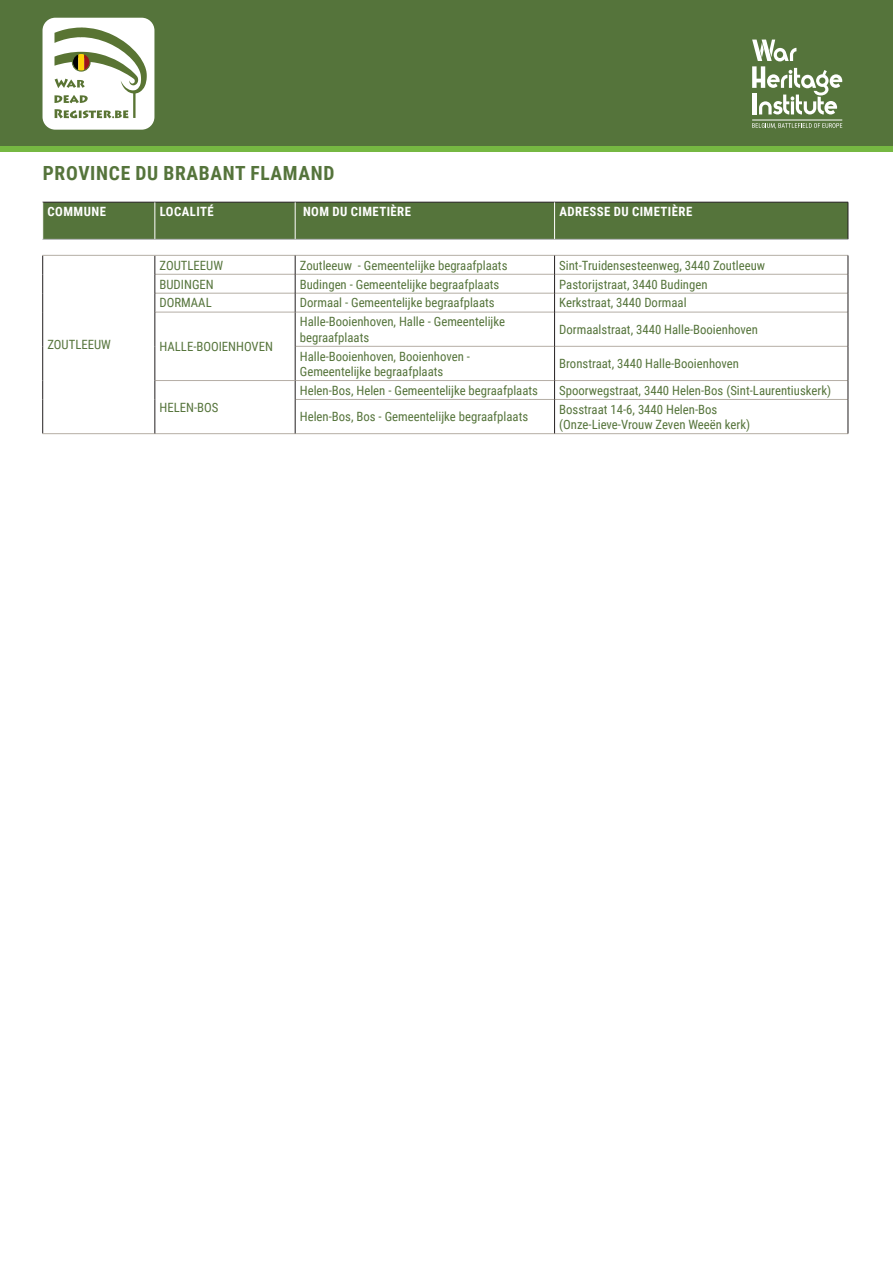
<style>
.page{position:relative;width:893px;height:1263px;background:#fff}
.page>*{position:absolute;margin:0;border:0;box-sizing:border-box;transform-origin:0 0}
.t1{font:700 19.5px "Roboto Condensed";letter-spacing:.035em;color:#55743b}
.Alineastijl_1{font:12.75px/15.3px "Roboto Condensed";color:#55743b}
.t2{font:700 12.75px "Roboto Condensed";letter-spacing:.035em;color:#fff}
</style>
<div class="page">
<div style="left:43px;top:203px;width:805px;height:36px;background:#55743b"></div>
<hr style="left:43px;top:202px;width:112px;height:1px;background:#231f20">
<hr style="left:155px;top:202px;width:140px;height:1px;background:#231f20">
<hr style="left:295px;top:202px;width:260px;height:1px;background:#231f20">
<hr style="left:555px;top:202px;width:293px;height:1px;background:#231f20">
<hr style="left:848px;top:202px;width:1px;height:37px;background:#231f20">
<hr style="left:155px;top:202px;width:1px;height:37px;background:#fff">
<hr style="left:295px;top:202px;width:1px;height:37px;background:#fff">
<hr style="left:554px;top:202px;width:1px;height:37px;background:#fff">
<hr style="left:43px;top:239px;width:112px;height:1px;background:#b6b7bb">
<hr style="left:155px;top:239px;width:140px;height:1px;background:#b6b7bb">
<hr style="left:295px;top:239px;width:260px;height:1px;background:#b6b7bb">
<hr style="left:555px;top:239px;width:293px;height:1px;background:#b6b7bb">
<svg style="left:43px;top:256px;width:805px;height:177px"></svg>
<hr style="left:155px;top:274px;width:140px;height:1px;background:#b5aea5">
<hr style="left:295px;top:274px;width:259px;height:1px;background:#b5aea5">
<hr style="left:555px;top:274px;width:293px;height:1px;background:#b5aea5">
<hr style="left:155px;top:293px;width:140px;height:1px;background:#b5aea5">
<hr style="left:295px;top:293px;width:259px;height:1px;background:#b5aea5">
<hr style="left:555px;top:293px;width:293px;height:1px;background:#b5aea5">
<hr style="left:295px;top:312px;width:259px;height:1px;background:#b5aea5">
<hr style="left:555px;top:312px;width:293px;height:1px;background:#b5aea5">
<hr style="left:295px;top:346px;width:259px;height:1px;background:#b5aea5">
<hr style="left:555px;top:346px;width:293px;height:1px;background:#b5aea5">
<hr style="left:295px;top:380px;width:259px;height:1px;background:#b5aea5">
<hr style="left:555px;top:380px;width:293px;height:1px;background:#b5aea5">
<hr style="left:295px;top:399px;width:259px;height:1px;background:#b5aea5">
<hr style="left:555px;top:399px;width:293px;height:1px;background:#b5aea5">
<hr style="left:295px;top:433px;width:260px;height:1px;background:#b5aea5">
<hr style="left:555px;top:433px;width:293px;height:1px;background:#b5aea5">
<svg style="left:42px;top:255px;width:1px;height:57px"></svg>
<svg style="left:155px;top:256px;width:1px;height:56px"></svg>
<hr style="left:42px;top:312px;width:1px;height:34px;background:#231f20">
<hr style="left:42px;top:346px;width:1px;height:34px;background:#231f20">
<svg style="left:42px;top:380px;width:1px;height:19px"></svg>
<hr style="left:42px;top:399px;width:1px;height:34px;background:#231f20">
<hr style="left:43px;top:433px;width:112px;height:1px;background:#b5aea5">
<hr style="left:155px;top:312px;width:140px;height:1px;background:#b5aea5">
<hr style="left:155px;top:312px;width:1px;height:34px;background:#231f20">
<hr style="left:295px;top:312px;width:1px;height:34px;background:#231f20">
<hr style="left:155px;top:346px;width:1px;height:34px;background:#231f20">
<hr style="left:295px;top:346px;width:1px;height:34px;background:#231f20">
<hr style="left:155px;top:380px;width:140px;height:1px;background:#b5aea5">
<hr style="left:155px;top:433px;width:140px;height:1px;background:#b5aea5">
<svg style="left:155px;top:380px;width:1px;height:19px"></svg>
<svg style="left:295px;top:381px;width:1px;height:18px"></svg>
<hr style="left:155px;top:399px;width:1px;height:34px;background:#231f20">
<hr style="left:295px;top:399px;width:1px;height:34px;background:#231f20">
<hr style="left:43px;top:255px;width:112px;height:1px;background:#b5aea5">
<hr style="left:155px;top:255px;width:140px;height:1px;background:#b5aea5">
<hr style="left:295px;top:255px;width:260px;height:1px;background:#b5aea5">
<hr style="left:555px;top:255px;width:293px;height:1px;background:#b5aea5">
<svg style="left:295px;top:255px;width:1px;height:57px"></svg>
<svg style="left:554px;top:255px;width:1px;height:57px"></svg>
<hr style="left:554px;top:312px;width:1px;height:34px;background:#231f20">
<hr style="left:554px;top:346px;width:1px;height:34px;background:#231f20">
<svg style="left:554px;top:380px;width:1px;height:19px"></svg>
<hr style="left:554px;top:399px;width:1px;height:34px;background:#231f20">
<svg style="left:848px;top:255px;width:1px;height:57px"></svg>
<hr style="left:848px;top:312px;width:1px;height:34px;background:#231f20">
<hr style="left:848px;top:346px;width:1px;height:34px;background:#231f20">
<svg style="left:848px;top:380px;width:1px;height:19px"></svg>
<hr style="left:848px;top:399px;width:1px;height:34px;background:#231f20">
<div style="left:0;top:0;width:893px;height:152px;background:linear-gradient(to right,#76b842,#76b842)"></div>
<div style="left:0;top:0;width:893px;height:145px;background:#55743b"></div>
<svg style="left:752px;top:123px;width:90px;height:6px"></svg>
<hr style="left:752px;top:120px;width:90px;height:1px;background:#fff">
<svg style="left:752px;top:40px;width:90px;height:75px"></svg>
<div style="left:43px;top:18px;width:111px;height:112px;background:#fff;border-radius:13px"></div>
<hr style="left:133px;top:91px;width:3px;height:27px;background:#597433">
<svg style="left:54px;top:28px;width:93px;height:75px"></svg>
<div style="left:72px;top:53px;width:19px;height:19px;border:1px solid #597433;border-radius:50%"></div>
<svg style="left:55px;top:109px;width:73px;height:9px"></svg>
<p class="t1" style="left:43px;top:160px;width:293px">PROVINCE DU BRABANT FLAMAND</p>
<p class="t2" style="left:48px;top:203px;width:60px">COMMUNE</p>
<p class="t2" style="left:160px;top:203px;width:55px">LOCALITÉ</p>
<p class="t2" style="left:303px;top:203px;width:110px">NOM DU CIMETIÈRE</p>
<p class="t2" style="left:559px;top:203px;width:134px">ADRESSE DU CIMETIÈRE</p>
<p class="Alineastijl_1" style="left:47px;top:337px;width:65px">ZOUTLEEUW</p>
<p class="Alineastijl_1" style="left:160px;top:257px;width:65px">ZOUTLEEUW</p>
<p class="Alineastijl_1" style="left:300px;top:257px;width:209px">Zoutleeuw - Gemeentelijke begraafplaats</p>
<p class="Alineastijl_1" style="left:559px;top:257px;width:207px">Sint-Truidensesteenweg, 3440 Zoutleeuw</p>
<p class="Alineastijl_1" style="left:160px;top:276px;width:56px">BUDINGEN</p>
<p class="Alineastijl_1" style="left:300px;top:276px;width:201px">Budingen - Gemeentelijke begraafplaats</p>
<p class="Alineastijl_1" style="left:559px;top:276px;width:150px">Pastorijstraat, 3440 Budingen</p>
<p class="Alineastijl_1" style="left:160px;top:295px;width:54px">DORMAAL</p>
<p class="Alineastijl_1" style="left:300px;top:295px;width:196px">Dormaal - Gemeentelijke begraafplaats</p>
<p class="Alineastijl_1" style="left:559px;top:295px;width:129px">Kerkstraat, 3440 Dormaal</p>
<p class="Alineastijl_1" style="left:160px;top:338px;width:115px">HALLE-BOOIENHOVEN</p>
<p class="Alineastijl_1" style="left:300px;top:314px;width:207px">Halle-Booienhoven, Halle - Gemeentelijke begraafplaats</p>
<p class="Alineastijl_1" style="left:559px;top:321px;width:200px">Dormaalstraat, 3440 Halle-Booienhoven</p>
<p class="Alineastijl_1" style="left:300px;top:348px;width:172px">Halle-Booienhoven, Booienhoven -<br>Gemeentelijke begraafplaats</p>
<p class="Alineastijl_1" style="left:559px;top:356px;width:181px">Bronstraat, 3440 Halle-Booienhoven</p>
<p class="Alineastijl_1" style="left:160px;top:399px;width:60px">HELEN-BOS</p>
<p class="Alineastijl_1" style="left:300px;top:382px;width:240px">Helen-Bos, Helen - Gemeentelijke begraafplaats</p>
<p class="Alineastijl_1" style="left:559px;top:382px;width:273px">Spoorwegstraat, 3440 Helen-Bos (Sint-Laurentiuskerk)</p>
<p class="Alineastijl_1" style="left:300px;top:409px;width:230px">Helen-Bos, Bos - Gemeentelijke begraafplaats</p>
<p class="Alineastijl_1" style="left:559px;top:401px;width:192px">Bosstraat 14-6, 3440 Helen-Bos (Onze-Lieve-Vrouw Zeven Weeën kerk)</p>
</div>
